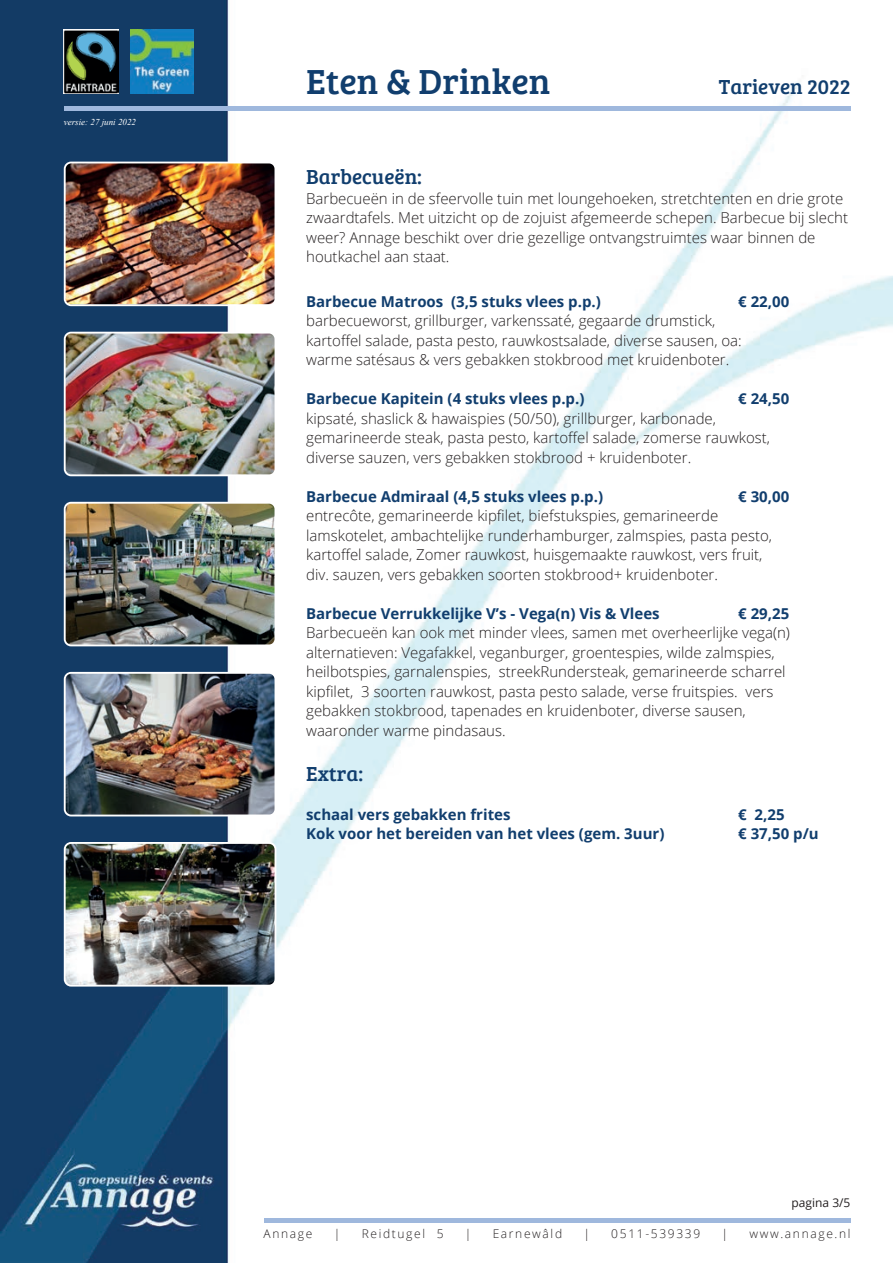
<style>
.page{position:relative;width:893px;height:1263px;background:#fff}
.page>*{position:absolute;margin:0;border:0;box-sizing:border-box;transform-origin:0 0}
.t1{font:36px "Bree Serif";color:#113e6e}
.t2{font:21px "Bree Serif";color:#113e6e}
.t3{font:300 15px/19.5px "Open Sans";color:#231f20}
.t4{font:700 15px "Open Sans";color:#113e6e}
.t5{font:300 12px "Open Sans";letter-spacing:.14em;color:#231f20}
.t6{font:12px "Open Sans";color:#231f20}
.t7{font:italic 9px "Times New Roman";color:#fff}
</style>
<div class="page">
<img style="left:0;top:0;width:893px;height:1263px">
<div style="left:64px;top:106px;width:786px;height:5px;background:#9fb8dd"></div>
<img style="left:65px;top:163px;width:210px;height:142px">
<div style="left:64px;top:162px;width:212px;height:144px;border:2px solid #fff;border-radius:6px"></div>
<hr style="left:264px;top:1218px;width:586px;height:4px;background:#9fb8dd">
<img style="left:65px;top:503px;width:210px;height:142px">
<div style="left:64px;top:502px;width:212px;height:144px;border:2px solid #fff;border-radius:6px"></div>
<img style="left:65px;top:333px;width:210px;height:142px">
<div style="left:64px;top:332px;width:212px;height:144px;border:2px solid #fff;border-radius:6px"></div>
<img style="left:65px;top:673px;width:210px;height:142px">
<div style="left:64px;top:672px;width:212px;height:144px;border:2px solid #fff;border-radius:6px"></div>
<img style="left:65px;top:843px;width:210px;height:142px">
<div style="left:64px;top:842px;width:212px;height:144px;border:2px solid #fff;border-radius:6px"></div>
<img style="left:64px;top:30px;width:54px;height:64px">
<img style="left:130px;top:30px;width:63px;height:64px">
<p class="t7" style="left:64px;top:116px;width:74px">versie: 27 juni 2022</p>
<h1 class="t1" style="left:306px;top:55px;width:246px">Eten &amp; Drinken</h1>
<h2 class="t2" style="left:719px;top:71px;width:133px">Tarieven 2022</h2>
<h2 class="t2" style="left:306px;top:162px;width:117px">Barbecueën:</h2>
<p class="t3" style="left:306px;top:188px;width:543px">Barbecueën in de sfeervolle tuin met loungehoeken, stretchtenten en drie grote zwaardtafels. Met uitzicht op de zojuist afgemeerde schepen. Barbecue bij slecht weer? Annage beschikt over drie gezellige ontvangstruimtes waar binnen de houtkachel aan staat.</p>
<p class="t4" style="left:306px;top:291px;width:296px">Barbecue Matroos (3,5 stuks vlees p.p.)</p>
<p class="t4" style="left:738px;top:291px;width:53px">€ 22,00</p>
<p class="t3" style="left:306px;top:311px;width:437px">barbecueworst, grillburger, varkenssaté, gegaarde drumstick, kartoffel salade, pasta pesto, rauwkostsalade, diverse sausen, oa: warme satésaus &amp; vers gebakken stokbrood met kruidenboter.</p>
<p class="t4" style="left:306px;top:388px;width:280px">Barbecue Kapitein (4 stuks vlees p.p.)</p>
<p class="t4" style="left:738px;top:388px;width:53px">€ 24,50</p>
<p class="t3" style="left:306px;top:408px;width:465px">kipsaté, shaslick &amp; hawaispies (50/50), grillburger, karbonade, gemarineerde steak, pasta pesto, kartoffel salade, zomerse rauwkost, diverse sauzen, vers gebakken stokbrood + kruidenboter.</p>
<p class="t4" style="left:306px;top:486px;width:298px">Barbecue Admiraal (4,5 stuks vlees p.p.)</p>
<p class="t4" style="left:738px;top:486px;width:53px">€ 30,00</p>
<p class="t3" style="left:306px;top:506px;width:467px">entrecôte, gemarineerde kipfilet, biefstukspies, gemarineerde lamskotelet, ambachtelijke runderhamburger, zalmspies, pasta pesto, kartoffel salade, Zomer rauwkost, huisgemaakte rauwkost, vers fruit, div. sauzen, vers gebakken soorten stokbrood+ kruidenboter.</p>
<p class="t4" style="left:306px;top:603px;width:355px">Barbecue Verrukkelijke V’s - Vega(n) Vis &amp; Vlees</p>
<p class="t4" style="left:738px;top:603px;width:53px">€ 29,25</p>
<p class="t3" style="left:306px;top:623px;width:485px">Barbecueën kan ook met minder vlees, samen met overheerlijke vega(n) alternatieven: Vegafakkel, veganburger, groentespies, wilde zalmspies, heilbotspies, garnalenspies, streekRundersteak, gemarineerde scharrel kipfilet, 3 soorten rauwkost, pasta pesto salade, verse fruitspies. vers gebakken stokbrood, tapenades en kruidenboter, diverse sausen, waaronder warme pindasaus.</p>
<h2 class="t2" style="left:306px;top:758px;width:59px">Extra:</h2>
<p class="t4" style="left:306px;top:804px;width:206px">schaal vers gebakken frites</p>
<p class="t4" style="left:738px;top:804px;width:48px">€ 2,25</p>
<p class="t4" style="left:306px;top:823px;width:360px">Kok voor het bereiden van het vlees (gem. 3uur)</p>
<p class="t4" style="left:738px;top:823px;width:82px">€ 37,50 p/u</p>
<p class="t6" style="left:791px;top:1194px;width:60px">pagina 3/5</p>
<p class="t5" style="left:264px;top:1225px;width:50px">Annage</p>
<p class="t5" style="left:334px;top:1225px;width:8px">|</p>
<p class="t5" style="left:362px;top:1225px;width:83px">Reidtugel 5</p>
<p class="t5" style="left:465px;top:1225px;width:8px">|</p>
<p class="t5" style="left:493px;top:1225px;width:71px">Earnewâld</p>
<p class="t5" style="left:583px;top:1225px;width:8px">|</p>
<p class="t5" style="left:611px;top:1225px;width:90px">0511-539339</p>
<p class="t5" style="left:722px;top:1225px;width:8px">|</p>
<p class="t5" style="left:749px;top:1225px;width:103px">www.annage.nl</p>
</div>
